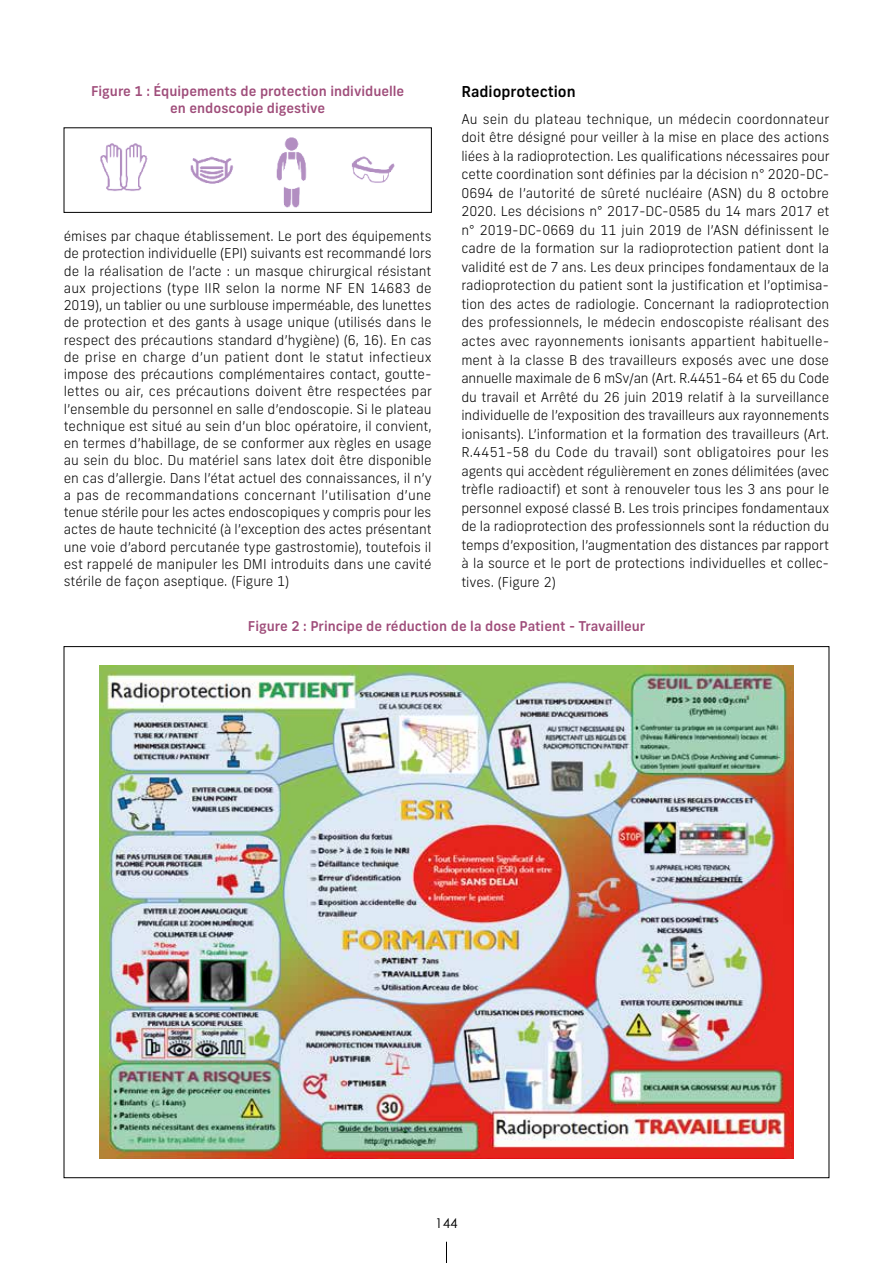
<style>
.page{position:relative;width:893px;height:1263px;background:#fff}
.page>*{position:absolute;margin:0;border:0;box-sizing:border-box;transform-origin:0 0}
.t1{font:500 15px "New Frank";color:#000}
.t2{font:300 13.5px/18.5px "New Frank";color:#000;text-align:justify}
.t3{font:500 13.5px/16.5px "New Frank";color:#9f4d7a;text-align:center}
.t4{font:13.5px "Century Gothic";color:#000}
</style>
<div class="page">
<svg style="left:446px;top:1242px;width:1px;height:21px"></svg>
<img style="left:100px;top:137px;width:295px;height:70px">
<div style="left:64px;top:128px;width:368px;height:85px;border:1px solid #000"></div>
<img style="left:100px;top:665px;width:693px;height:494px">
<p class="t3" style="left:91px;top:83px;width:315px">Figure 1 : Équipements de protection individuelle en endoscopie digestive</p>
<p class="t2" style="left:64px;top:228px;width:370px;line-height:17.2px">émises par chaque établissement. Le port des équipements de protection individuelle (EPI) suivants est recommandé lors de la réalisation de l’acte : un masque chirurgical résistant aux projections (type IIR selon la norme NF EN 14683 de 2019), un tablier ou une surblouse imperméable, des lunettes de protection et des gants à usage unique (utilisés dans le respect des précautions standard d’hygiène) (6, 16). En cas de prise en charge d’un patient dont le statut infectieux impose des précautions complémentaires contact, goutte&shy;lettes ou air, ces précautions doivent être respectées par l’ensemble du personnel en salle d’endoscopie. Si le plateau technique est situé au sein d’un bloc opératoire, il convient, en termes d’habillage, de se conformer aux règles en usage au sein du bloc. Du matériel sans latex doit être disponible en cas d’allergie. Dans l’état actuel des connaissances, il n’y a pas de recommandations concernant l’utilisation d’une tenue stérile pour les actes endoscopiques y compris pour les actes de haute technicité (à l’exception des actes présentant une voie d’abord percutanée type gastrostomie), toutefois il est rappelé de manipuler les DMI introduits dans une cavité stérile de façon aseptique. (Figure 1)</p>
<p class="t1" style="left:461px;top:82px;width:116px">Radioprotection</p>
<p class="t2" style="left:461px;top:110px;width:370px">Au sein du plateau technique, un médecin coordonnateur doit être désigné pour veiller à la mise en place des actions liées à la radioprotection. Les qualifications nécessaires pour cette coordination sont définies par la décision n° 2020-DC-0694 de l’autorité de sûreté nucléaire (ASN) du 8 octobre 2020. Les décisions n° 2017-DC-0585 du 14 mars 2017 et n° 2019-DC-0669 du 11 juin 2019 de l’ASN définissent le cadre de la formation sur la radioprotection patient dont la validité est de 7 ans. Les deux principes fondamentaux de la radioprotection du patient sont la justification et l’optimisa&shy;tion des actes de radiologie. Concernant la radioprotection des professionnels, le médecin endoscopiste réalisant des actes avec rayonnements ionisants appartient habituelle&shy;ment à la classe B des travailleurs exposés avec une dose annuelle maximale de 6 mSv/an (Art. R.4451-64 et 65 du Code du travail et Arrêté du 26 juin 2019 relatif à la surveillance individuelle de l’exposition des travailleurs aux rayonnements ionisants). L’information et la formation des travailleurs (Art.<br>R.4451-58 du Code du travail) sont obligatoires pour les agents qui accèdent régulièrement en zones délimitées (avec trèfle radioactif) et sont à renouveler tous les 3 ans pour le personnel exposé classé B. Les trois principes fondamentaux de la radioprotection des professionnels sont la réduction du temps d’exposition, l’augmentation des distances par rapport à la source et le port de protections individuelles et collec&shy;tives. (Figure 2)</p>
<p class="t3" style="left:248px;top:618px;width:399px">Figure 2 : Principe de réduction de la dose Patient - Travailleur</p>
<p class="t4" style="left:435px;top:1214px;width:24px">144</p>
</div>
